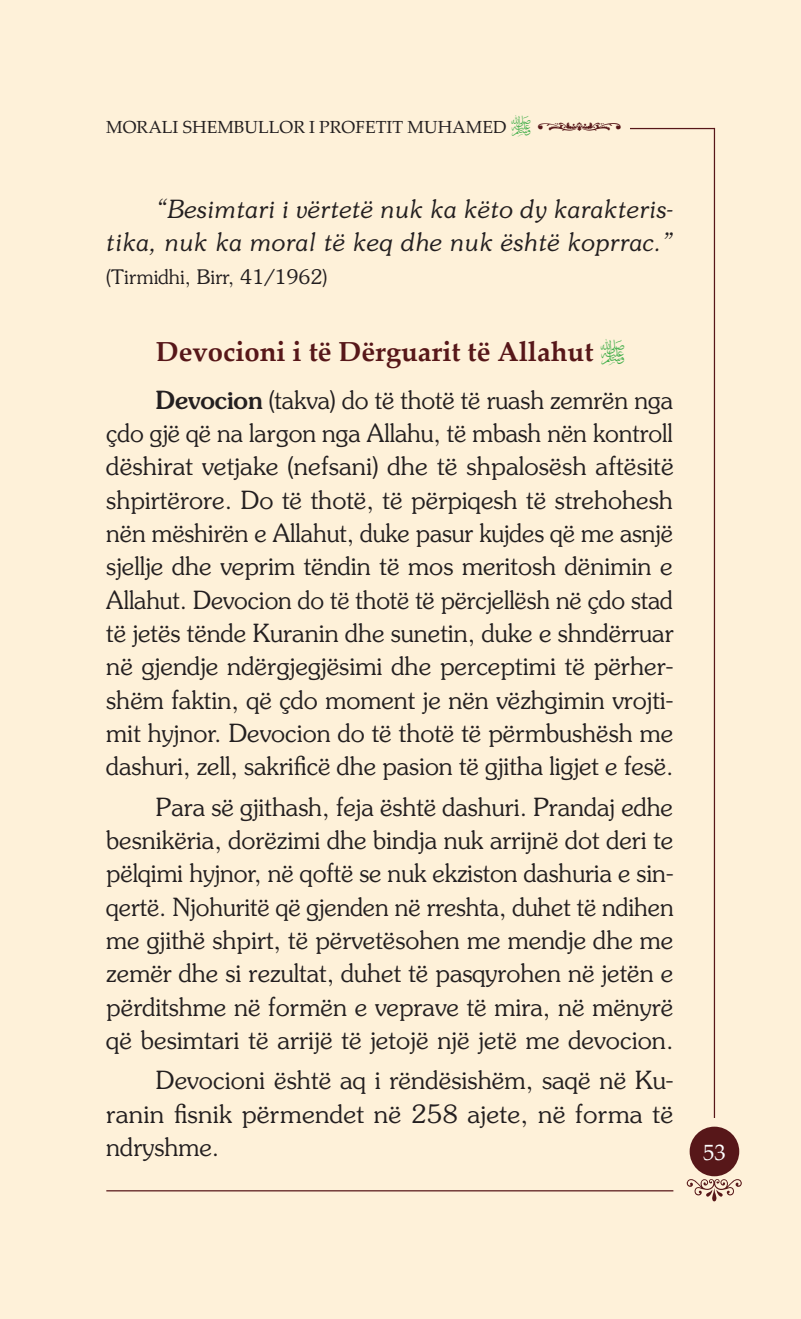
<style>
.page{position:relative;width:801px;height:1319px;background:#fff}
.page>*{position:absolute;margin:0;border:0;box-sizing:border-box;transform-origin:0 0}
.nen{font:700 27.5px "Palatino Linotype";color:#571719}
.t1{font:300 25px/33.2px "Souvenir Std";color:#231f20;text-align:justify}
.t2{font:italic 300 25px/33.2px "Souvenir Std";color:#231f20;text-align:right}
.t3{font:22.5px "Palatino Linotype";color:#fff}
.t4{font:300 20px "Souvenir Std";color:#231f20}
.t5{font:17.5px "Palatino Linotype";color:#231f20}
.s1{font-family:"AGA Arabesque ERKAM";font-size:27.5px;color:#40ae49}
.s2{font-family:"AGA Arabesque ERKAM";font-weight:400;font-size:33.75px;color:#40ae49}
.s3{font-weight:500}
</style>
<div class="page">
<div style="left:0;top:0;width:801px;height:1318px;background:#fef1d9"></div>
<hr style="left:106px;top:1189px;width:567px;height:2px;background:#571719">
<hr style="left:714px;top:128px;width:1px;height:989px;background:#571719">
<div style="left:691px;top:1127px;width:47px;height:47px;background:#571719;border-radius:50%"></div>
<div style="left:689px;top:1126px;width:50px;height:50px;border:2px solid #571719;border-radius:50%"></div>
<hr style="left:630px;top:128px;width:84px;height:1px;background:#571719">
<p class="t5" style="left:106px;top:114px;width:426px">MORALI SHEMBULLOR I PROFETIT MUHAMED <span class="s1">r</span></p>
<p class="t2" style="left:106px;top:192px;width:568px">“Besimtari i vërtetë nuk ka këto dy karakteris&shy;tika, nuk ka moral të keq dhe nuk është koprrac.”</p>
<p class="t4" style="left:106px;top:265px;width:222px">(Tirmidhi, Birr, 41/1962)</p>
<p class="nen" style="left:156px;top:332px;width:470px">Devocioni i të Dërguarit të Allahut <span class="s2">r</span></p>
<p class="t1" style="left:106px;top:383px;width:569px;text-indent:50px"><span class="s3">Devocion</span> (takva) do të thotë të ruash zemrën nga çdo gjë që na largon nga Allahu, të mbash nën kontroll dëshirat vetjake (nefsani) dhe të shpalosësh aftësitë shpirtërore. Do të thotë, të përpiqesh të strehohesh nën mëshirën e Allahut, duke pasur kujdes që me asnjë sjellje dhe veprim tëndin të mos meritosh dënimin e Allahut. Devocion do të thotë të përcjellësh në çdo stad të jetës tënde Kuranin dhe sunetin, duke e shndërruar në gjendje ndërgjegjësimi dhe perceptimi të përher&shy;shëm faktin, që çdo moment je nën vëzhgimin vrojti&shy;mit hyjnor. Devocion do të thotë të përmbushësh me dashuri, zell, sakrificë dhe pasion të gjitha ligjet e fesë.</p>
<p class="t1" style="left:106px;top:790px;width:569px;text-indent:50px">Para së gjithash, feja është dashuri. Prandaj edhe besnikëria, dorëzimi dhe bindja nuk arrijnë dot deri te pëlqimi hyjnor, në qoftë se nuk ekziston dashuria e sin&shy;qertë. Njohuritë që gjenden në rreshta, duhet të ndihen me gjithë shpirt, të përvetësohen me mendje dhe me zemër dhe si rezultat, duhet të pasqyrohen në jetën e përditshme në formën e veprave të mira, në mënyrë që besimtari të arrijë të jetojë një jetë me devocion.</p>
<p class="t1" style="left:106px;top:1063px;width:568px;text-indent:50px">Devocioni është aq i rëndësishëm, saqë në Ku&shy;ranin fisnik përmendet në 258 ajete, në forma të ndryshme.</p>
<p class="t3" style="left:703px;top:1135px;width:24px">53</p>
</div>
